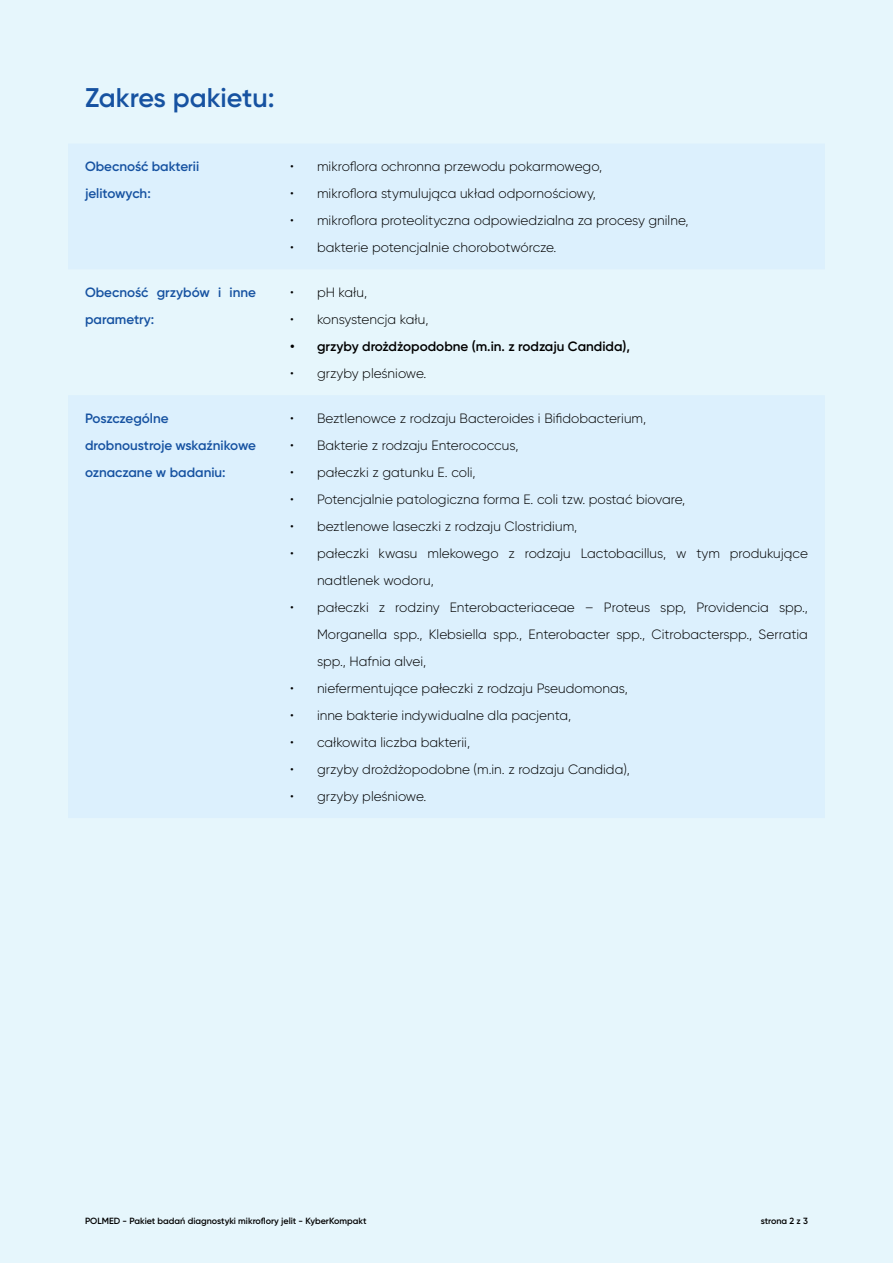
<style>
.page{position:relative;width:893px;height:1263px;background:#e6f6fc}
.page>*{position:absolute;margin:0;border:0;box-sizing:border-box;transform-origin:0 0}
.t1{font:600 27px "Gilroy";color:#1652a1}
.t2{font:300 13.5px/27px "Gilroy";color:#000}
.t3{font:600 13.5px/27px "Gilroy";color:#1652a1}
.t4{font:600 13.5px "Gilroy";color:#000}
.t5{font:600 9px "Gilroy";color:#000}
</style>
<div class="page">
<h1 class="t1" style="left:85px;top:80px;width:191px">Zakres pakietu:</h1>
<p class="t3" style="left:85px;top:153px;width:116px">Obecność bakterii jelitowych:</p>
<p class="t2" style="left:290px;top:153px;width:314px">• mikroflora ochronna przewodu pokarmowego,</p>
<p class="t2" style="left:290px;top:180px;width:307px">• mikroflora stymulująca układ odpornościowy,</p>
<p class="t2" style="left:290px;top:207px;width:400px">• mikroflora proteolityczna odpowiedzialna za procesy gnilne,</p>
<p class="t2" style="left:290px;top:234px;width:268px">• bakterie potencjalnie chorobotwórcze.</p>
<p class="t3" style="left:85px;top:279px;width:172px">Obecność grzybów i inne parametry:</p>
<p class="t2" style="left:290px;top:279px;width:79px">• pH kału,</p>
<p class="t2" style="left:290px;top:306px;width:140px">• konsystencja kału,</p>
<p class="t4" style="left:290px;top:338px;width:342px">• grzyby drożdżopodobne (m.in. z rodzaju Candida),</p>
<p class="t2" style="left:290px;top:360px;width:138px">• grzyby pleśniowe.</p>
<p class="t3" style="left:85px;top:405px;width:172px">Poszczególne drobnoustroje wskaźnikowe oznaczane w badaniu:</p>
<p class="t2" style="left:290px;top:405px;width:358px">• Beztlenowce z rodzaju Bacteroides i Bifidobacterium,</p>
<p class="t2" style="left:290px;top:432px;width:230px">• Bakterie z rodzaju Enterococcus,</p>
<p class="t2" style="left:290px;top:459px;width:187px">• pałeczki z gatunku E. coli,</p>
<p class="t2" style="left:290px;top:486px;width:397px">• Potencjalnie patologiczna forma E. coli tzw. postać biovare,</p>
<p class="t2" style="left:290px;top:513px;width:289px">• beztlenowe laseczki z rodzaju Clostridium,</p>
<p class="t2" style="left:317px;top:540px;width:492px;text-indent:-27px">• pałeczki kwasu mlekowego z rodzaju Lactobacillus, w tym produkujące nadtlenek wodoru,</p>
<p class="t2" style="left:317px;top:594px;width:492px;text-align:justify;text-indent:-27px">• pałeczki z rodziny Enterobacteriaceae – Proteus spp, Providencia spp., Morganella spp., Klebsiella spp., Enterobacter spp., Citrobacterspp., Serratia spp., Hafnia alvei,</p>
<p class="t2" style="left:290px;top:675px;width:339px">• niefermentujące pałeczki z rodzaju Pseudomonas,</p>
<p class="t2" style="left:290px;top:702px;width:283px">• inne bakterie indywidualne dla pacjenta,</p>
<p class="t2" style="left:290px;top:729px;width:182px">• całkowita liczba bakterii,</p>
<p class="t2" style="left:290px;top:756px;width:341px">• grzyby drożdżopodobne (m.in. z rodzaju Candida),</p>
<p class="t2" style="left:290px;top:783px;width:138px">• grzyby pleśniowe.</p>
<p class="t5" style="left:85px;top:1215px;width:283px">POLMED - Pakiet badań diagnostyki mikroflory jelit - KyberKompakt</p>
<p class="t5" style="left:761px;top:1215px;width:49px">strona 2 z 3</p>
</div>
